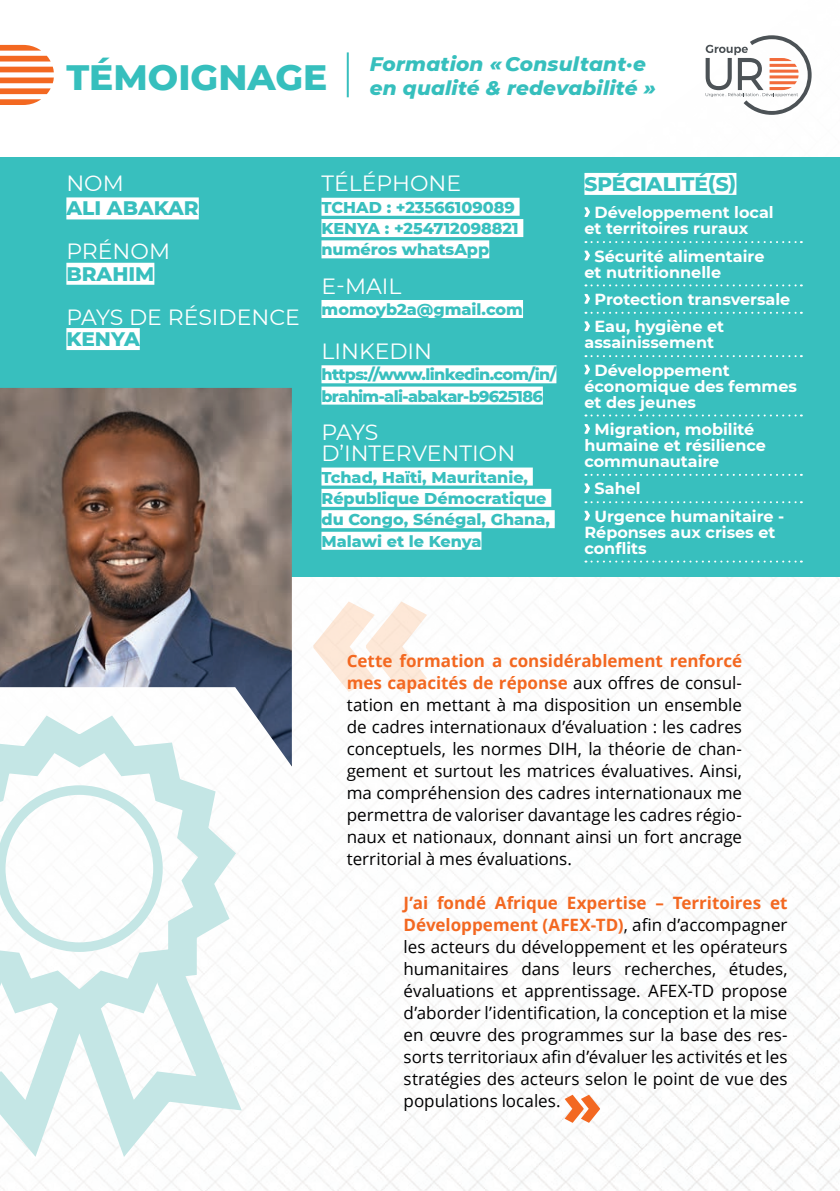
<style>
.page{position:relative;width:840px;height:1191px;background:#fff}
.page>*{position:absolute;margin:0;border:0;box-sizing:border-box;transform-origin:0 0}
.t1{font:800 36px "Montserrat";color:#36bfbd}
.t2{font:22px/21.2px "Montserrat";color:#fff}
.t3{font:italic 800 20px/24px "Montserrat";letter-spacing:.01em;color:#36bfbd}
.t4{font:800 20px "Montserrat";color:#38bfbe}
.t5{font:17px/22px "Open Sans";color:#000001;text-align:justify}
.t6{font:700 16px/16px "Montserrat";color:#fff}
.t7{font:800 16px/21.4px "Montserrat";color:#38bfbe}
.t8{font:800 16px/21.2px "Montserrat";letter-spacing:-.04em;color:#38bfbe}
.s1{font-weight:700;color:#f36821}
</style>
<div class="page">
<img style="left:1px;top:44px;width:838px;height:1147px">
<div style="left:0;top:158px;width:839px;height:419px;background:#38bfbe"></div>
<div style="left:66px;top:197px;width:133px;height:22px;background:#fff"></div>
<div style="left:66px;top:263px;width:88px;height:22px;background:#fff"></div>
<div style="left:66px;top:328px;width:74px;height:22px;background:#fff"></div>
<div style="left:321px;top:198px;width:198px;height:18px;background:#fff"></div>
<div style="left:321px;top:219px;width:202px;height:18px;background:#fff"></div>
<div style="left:321px;top:240px;width:168px;height:18px;background:#fff"></div>
<div style="left:321px;top:300px;width:201px;height:18px;background:#fff"></div>
<div style="left:321px;top:365px;width:235px;height:18px;background:#fff"></div>
<div style="left:321px;top:386px;width:221px;height:18px;background:#fff"></div>
<div style="left:321px;top:467px;width:211px;height:18px;background:#fff"></div>
<div style="left:321px;top:489px;width:230px;height:18px;background:#fff"></div>
<div style="left:321px;top:510px;width:233px;height:18px;background:#fff"></div>
<div style="left:321px;top:532px;width:160px;height:18px;background:#fff"></div>
<img style="left:0;top:388px;width:292px;height:378px">
<div style="left:584px;top:173px;width:152px;height:22px;background:#fff"></div>
<svg style="left:585px;top:241px;width:216px;height:2px"></svg>
<svg style="left:585px;top:284px;width:216px;height:2px"></svg>
<svg style="left:585px;top:312px;width:216px;height:2px"></svg>
<svg style="left:585px;top:355px;width:216px;height:2px"></svg>
<svg style="left:585px;top:414px;width:216px;height:2px"></svg>
<svg style="left:585px;top:474px;width:216px;height:2px"></svg>
<svg style="left:585px;top:501px;width:216px;height:2px"></svg>
<svg style="left:585px;top:560px;width:216px;height:2px"></svg>
<svg style="left:584px;top:207px;width:5px;height:10px"></svg>
<svg style="left:584px;top:250px;width:5px;height:10px"></svg>
<svg style="left:584px;top:294px;width:5px;height:10px"></svg>
<svg style="left:584px;top:321px;width:5px;height:10px"></svg>
<svg style="left:584px;top:365px;width:5px;height:9px"></svg>
<svg style="left:584px;top:424px;width:5px;height:10px"></svg>
<svg style="left:584px;top:483px;width:5px;height:10px"></svg>
<svg style="left:584px;top:511px;width:5px;height:9px"></svg>
<svg style="left:705px;top:35px;width:106px;height:80px"></svg>
<svg style="left:0;top:45px;width:51px;height:16px"></svg>
<svg style="left:0;top:67px;width:54px;height:38px"></svg>
<svg style="left:564px;top:1094px;width:35px;height:28px"></svg>
<div style="left:66px;top:62px;width:265px;height:36px;background:#fff"></div>
<hr style="left:346px;top:52px;width:2px;height:45px;background:#38bfbe">
<svg style="left:0;top:940px;width:264px;height:242px"></svg>
<svg style="left:0;top:697px;width:255px;height:349px"></svg>
<h1 class="t1" style="left:66px;top:51px;width:262px">TÉMOIGNAGE</h1>
<p class="t3" style="left:369px;top:51px;width:287px">Formation « Consultant·e en qualité &amp; redevabilité »</p>
<p class="t2" style="left:66px;top:172px;width:59px">NOM</p>
<p class="t4" style="left:66px;top:194px;width:134px">ALI ABAKAR</p>
<p class="t2" style="left:66px;top:240px;width:105px">PRÉNOM</p>
<p class="t4" style="left:66px;top:259px;width:89px">BRAHIM</p>
<p class="t2" style="left:66px;top:305px;width:235px">PAYS DE RÉSIDENCE</p>
<p class="t4" style="left:66px;top:324px;width:75px">KENYA</p>
<p class="t2" style="left:321px;top:172px;width:141px">TÉLÉPHONE</p>
<p class="t7" style="left:321px;top:196px;width:198px">TCHAD : +23566109089<br>KENYA : +254712098821 numéros whatsApp</p>
<p class="t2" style="left:321px;top:274px;width:81px">E-MAIL</p>
<p class="t7" style="left:321px;top:298px;width:203px">momoyb2a@gmail.com</p>
<p class="t2" style="left:321px;top:340px;width:112px">LINKEDIN</p>
<p class="t8" style="left:321px;top:363px;width:236px">https://www.linkedin.com/in/ brahim-ali-abakar-b9625186</p>
<p class="t2" style="left:321px;top:421px;width:195px">PAYS<br>D’INTERVENTION</p>
<p class="t7" style="left:321px;top:465px;width:230px">Tchad, Haïti, Mauritanie,<br>République Démocratique du Congo, Sénégal, Ghana,<br>Malawi et le Kenya</p>
<p class="t4" style="left:584px;top:169px;width:153px">SPÉCIALITÉ(S)</p>
<p class="t6" style="left:584px;top:204px;width:191px;text-indent:10px">Développement local et territoires ruraux</p>
<p class="t6" style="left:584px;top:247px;width:181px;text-indent:10px">Sécurité alimentaire et nutritionnelle</p>
<p class="t6" style="left:594px;top:285px;width:197px;line-height:27.4px">Protection transversale<br>Eau, hygiène et</p>
<p class="t6" style="left:594px;top:328px;width:137px;line-height:27.4px;text-indent:-10px">assainissement<br>Développement</p>
<p class="t6" style="left:584px;top:377px;width:214px">économique des femmes et des jeunes</p>
<p class="t6" style="left:584px;top:420px;width:183px;text-indent:10px">Migration, mobilité humaine et résilience communautaire</p>
<p class="t6" style="left:594px;top:474px;width:191px;line-height:27.4px">Sahel<br>Urgence humanitaire -</p>
<p class="t6" style="left:584px;top:523px;width:192px">Réponses aux crises et conflits</p>
<p class="t5" style="left:346px;top:649px;width:396px"><span class="s1">Cette formation a considérablement renforcé mes capacités de réponse</span> aux offres de consul&shy;tation en mettant à ma disposition un ensemble de cadres internationaux d’évaluation : les cadres conceptuels, les normes DIH, la théorie de chan&shy;gement et surtout les matrices évaluatives. Ainsi, ma compréhension des cadres internationaux me permettra de valoriser davantage les cadres régio&shy;naux et nationaux, donnant ainsi un fort ancrage territorial à mes évaluations.</p>
<p class="t5" style="left:403px;top:891px;width:385px"><span class="s1">J’ai fondé Afrique Expertise – Territoires et Développement (AFEX-TD)</span>, afin d’accompagner les acteurs du développement et les opérateurs humanitaires dans leurs recherches, études, évaluations et apprentissage. AFEX-TD propose d’aborder l’identification, la conception et la mise en œuvre des programmes sur la base des res&shy;sorts territoriaux afin d’évaluer les activités et les stratégies des acteurs selon le point de vue des populations locales.</p>
</div>
